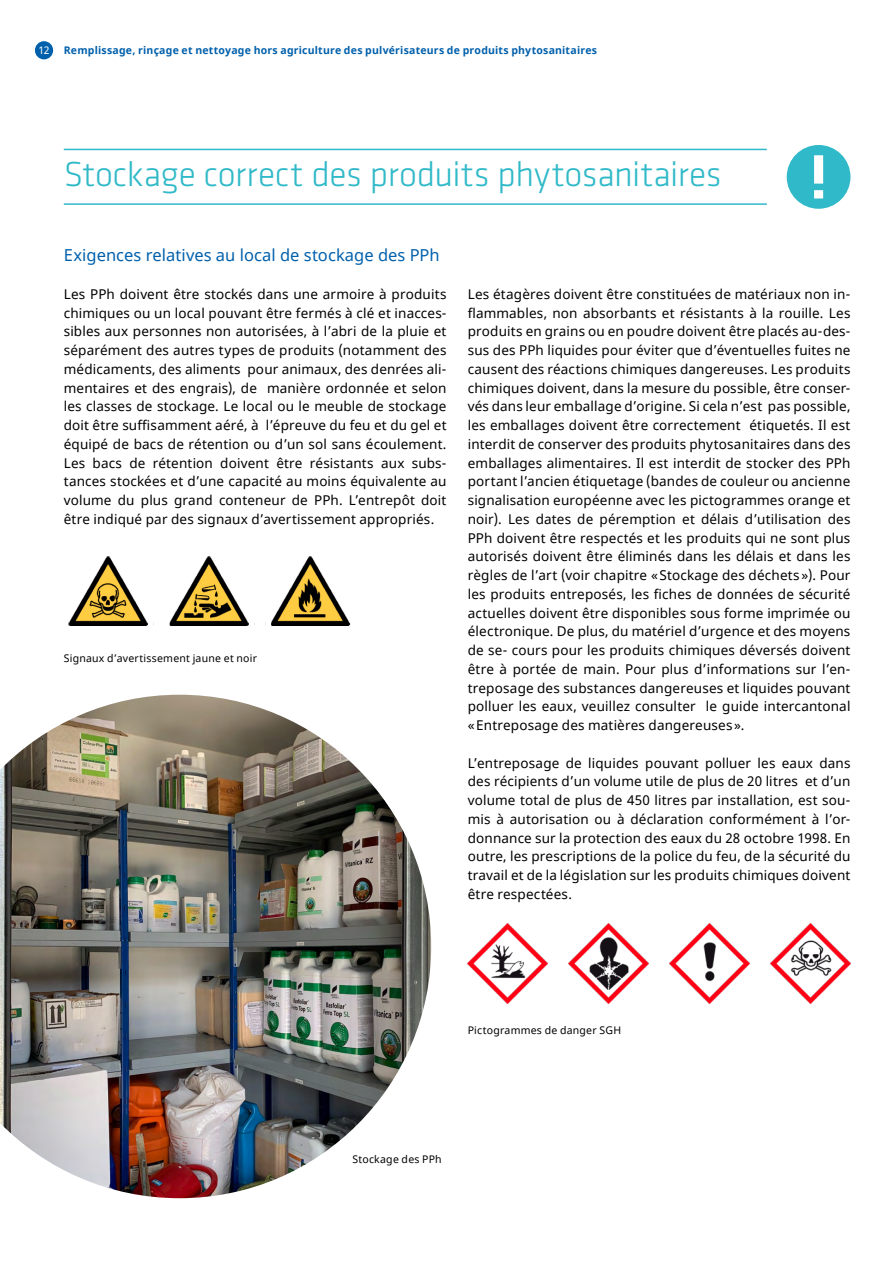
<style>
.page{position:relative;width:893px;height:1263px;background:#fff}
.page>*{position:absolute;margin:0;border:0;box-sizing:border-box;transform-origin:0 0}
.Seitentitel_01_Cyan{font:300 36px "Klavika Basic";letter-spacing:-.01em;color:#30b9c8}
.Lauftext_04{font:16.5px "Noto Sans";letter-spacing:.005em;color:#0060ac}
.Lauftext_04-2{font:13.5px/18.8px "Noto Sans";letter-spacing:.01em;color:#000;text-align:justify}
.t1{font:700 10.5px "Noto Sans";letter-spacing:.02em;color:#0060ac}
.Legende_linksbündig{font:10.5px "Noto Sans";letter-spacing:.02em;color:#000}
.t2{font:10.5px "Noto Sans";color:#fff}
</style>
<div class="page">
<div style="left:35px;top:41px;width:18px;height:18px;background:#0060ac;border-radius:50%"></div>
<img style="left:271px;top:556px;width:80px;height:70px">
<img style="left:169px;top:556px;width:80px;height:70px">
<img style="left:68px;top:556px;width:80px;height:70px">
<hr style="left:64px;top:149px;width:703px;height:1px;background:#30b9c8">
<hr style="left:64px;top:203px;width:703px;height:2px;background:#30b9c8">
<div style="left:787px;top:145px;width:63px;height:64px;background:#30b9c8;border-radius:50%"></div>
<svg style="left:814px;top:155px;width:9px;height:43px"></svg>
<img style="left:0;top:695px;width:431px;height:503px">
<img style="left:771px;top:924px;width:79px;height:79px">
<img style="left:670px;top:924px;width:79px;height:79px">
<img style="left:569px;top:924px;width:79px;height:79px">
<img style="left:468px;top:924px;width:79px;height:79px">
<p class="t2" style="left:38px;top:43px;width:13px">12</p>
<p class="t1" style="left:64px;top:43px;width:535px">Remplissage, rinçage et nettoyage hors agriculture des pulvérisateurs de produits phytosanitaires</p>
<p class="Seitentitel_01_Cyan" style="left:64px;top:153px;width:659px">Stockage correct des produits phytosanitaires</p>
<p class="Lauftext_04" style="left:64px;top:244px;width:377px">Exigences relatives au local de stockage des PPh</p>
<p class="Lauftext_04-2" style="left:64px;top:285px;width:384px">Les PPh doivent être stockés dans une armoire à produits chimiques ou un local pouvant être fermés à clé et inacces&shy;sibles aux personnes non autorisées, à l’abri de la pluie et séparément des autres types de produits (notamment des médicaments, des aliments pour animaux, des denrées ali&shy;mentaires et des engrais), de manière ordonnée et selon les classes de stockage. Le local ou le meuble de stockage doit être suffisamment aéré, à l’épreuve du feu et du gel et équipé de bacs de rétention ou d’un sol sans écoulement.<br>Les bacs de rétention doivent être résistants aux subs&shy;tances stockées et d’une capacité au moins équivalente au volume du plus grand conteneur de PPh. L’entrepôt doit être indiqué par des signaux d’avertissement appropriés.</p>
<p class="Legende_linksbündig" style="left:64px;top:651px;width:195px">Signaux d’avertissement jaune et noir</p>
<p class="Lauftext_04-2" style="left:468px;top:285px;width:384px">Les étagères doivent être constituées de matériaux non in&shy;flammables, non absorbants et résistants à la rouille. Les produits en grains ou en poudre doivent être placés au-des&shy;sus des PPh liquides pour éviter que d’éventuelles fuites ne causent des réactions chimiques dangereuses. Les produits chimiques doivent, dans la mesure du possible, être conser&shy;vés dans leur emballage d’origine. Si cela n’est pas possible, les emballages doivent être correctement étiquetés. Il est interdit de conserver des produits phytosanitaires dans des emballages alimentaires. Il est interdit de stocker des PPh portant l’ancien étiquetage (bandes de couleur ou ancienne signalisation européenne avec les pictogrammes orange et noir). Les dates de péremption et délais d’utilisation des PPh doivent être respectés et les produits qui ne sont plus autorisés doivent être éliminés dans les délais et dans les règles de l’art (voir chapitre «Stockage des déchets»). Pour les produits entreposés, les fiches de données de sécurité actuelles doivent être disponibles sous forme imprimée ou électronique. De plus, du matériel d’urgence et des moyens de se- cours pour les produits chimiques déversés doivent être à portée de main. Pour plus d’informations sur l’en&shy;treposage des substances dangereuses et liquides pouvant polluer les eaux, veuillez consulter le guide intercantonal «Entreposage des matières dangereuses».</p>
<p class="Lauftext_04-2" style="left:468px;top:754px;width:384px">L’entreposage de liquides pouvant polluer les eaux dans des récipients d’un volume utile de plus de 20 litres et d’un volume total de plus de 450 litres par installation, est sou&shy;mis à autorisation ou à déclaration conformément à l’or&shy;donnance sur la protection des eaux du 28 octobre 1998. En outre, les prescriptions de la police du feu, de la sécurité du travail et de la législation sur les produits chimiques doivent être respectées.</p>
<p class="Legende_linksbündig" style="left:468px;top:1023px;width:155px">Pictogrammes de danger SGH</p>
<p class="Legende_linksbündig" style="left:353px;top:1152px;width:91px">Stockage des PPh</p>
</div>
